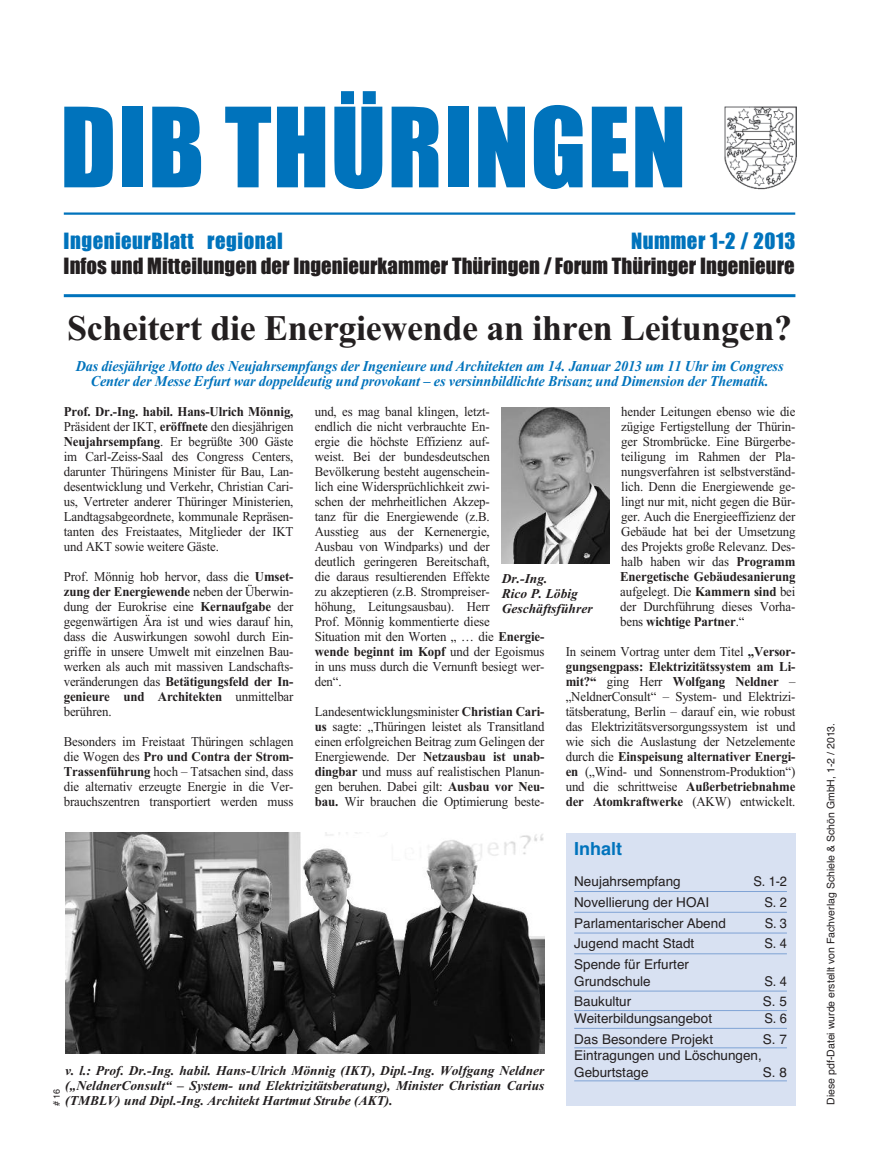
<style>
.page{position:relative;width:872px;height:1170px;background:#fff}
.page>*{position:absolute;margin:0;border:0;box-sizing:border-box;transform-origin:0 0}
.t1{font:102px "Impact";letter-spacing:.01em;color:#0073bc}
.t2{font:700 36px "Times New Roman";letter-spacing:-.01em;color:#231f20}
.t3{font:20.7px "Impact";letter-spacing:.005em;color:#231f20}
.t4{font:20.7px "Impact";letter-spacing:.025em;color:#0073bc}
.t5{font:700 18px "Helvetica";color:#0073bc}
.t6{font:italic 700 15px/15px "Times New Roman";letter-spacing:-.01em;color:#0073bc;text-align:center;scale:.95 1}
.t7{font:13.5px/15px "Times New Roman";letter-spacing:-.01em;color:#231f20;text-align:justify;scale:.95 1}
.t8{font:italic 700 13.5px/15px "Times New Roman";color:#231f20}
.t9{font:13.5px/16.5px "Helvetica";color:#231f20}
.t10{font:13.5px "Helvetica";color:#231f20;scale:.95 1}
.t11{font:10.5px "Helvetica";color:#231f20}
.t12{font:9px "Helvetica";color:#231f20}
.s1{font-weight:700}
</style>
<div class="page">
<img style="left:725px;top:107px;width:71px;height:83px">
<hr style="left:64px;top:212px;width:731px;height:3px;background:#0073bc">
<hr style="left:64px;top:294px;width:731px;height:3px;background:#0073bc">
<div style="left:566px;top:833px;width:229px;height:273px;background:#d8e1f2"></div>
<hr style="left:574px;top:891px;width:213px;height:1px;background:#7fa3d5">
<hr style="left:574px;top:911px;width:213px;height:1px;background:#7fa3d5">
<hr style="left:574px;top:932px;width:213px;height:1px;background:#7fa3d5">
<hr style="left:574px;top:953px;width:213px;height:1px;background:#7fa3d5">
<hr style="left:574px;top:990px;width:213px;height:1px;background:#7fa3d5">
<hr style="left:574px;top:1010px;width:213px;height:1px;background:#7fa3d5">
<hr style="left:574px;top:1027px;width:213px;height:1px;background:#7fa3d5">
<hr style="left:574px;top:1047px;width:213px;height:1px;background:#7fa3d5">
<hr style="left:574px;top:1080px;width:213px;height:1px;background:#7fa3d5">
<img style="left:65px;top:832px;width:479px;height:221px">
<img style="left:502px;top:407px;width:107px;height:156px">
<h1 class="t1" style="left:60px;top:92px;width:628px">DIB THÜRINGEN</h1>
<h3 class="t4" style="left:64px;top:229px;width:220px">IngenieurBlatt regional</h3>
<h3 class="t4" style="left:631px;top:229px;width:166px">Nummer 1-2 / 2013</h3>
<h3 class="t3" style="left:64px;top:254px;width:732px">Infos und Mitteilungen der Ingenieurkammer Thüringen /Forum Thüringer Ingenieure</h3>
<h2 class="t2" style="left:67px;top:306px;width:726px">Scheitert die Energiewende an ihren Leitungen?</h2>
<p class="t6" style="left:76px;top:358px;width:746px">Das diesjährige Motto des Neujahrsempfangs der Ingenieure und Architekten am 14. Januar 2013 um 11 Uhr im Congress<br>Center der Messe Erfurt war doppeldeutig und provokant – es versinnbildlichte Brisanz und Dimension der Thematik.</p>
<p class="t7" style="left:64px;top:404px;width:243px"><span class="s1">Prof. Dr.-Ing. habil. Hans-Ulrich Mönnig, </span>Präsident der IKT, <span class="s1">eröffnete</span> den diesjährigen <span class="s1">Neujahrsempfang</span>. Er begrüßte 300 Gäste im Carl-Zeiss-Saal des Congress Centers, darunter Thüringens Minister für Bau, Lan&shy;desentwicklung und Verkehr, Christian Cari&shy;us, Vertreter anderer Thüringer Ministerien, Landtagsabgeordnete, kommunale Repräsen&shy;tanten des Freistaates, Mitglieder der IKT und AKT sowie weitere Gäste.</p>
<p class="t7" style="left:64px;top:569px;width:243px">Prof. Mönnig hob hervor, dass die <span class="s1">Umset&shy;zung der Energiewende</span> neben der Überwin&shy;dung der Eurokrise eine <span class="s1">Kernaufgabe</span> der gegenwärtigen Ära ist und wies darauf hin, dass die Auswirkungen sowohl durch Ein&shy;griffe in unsere Umwelt mit einzelnen Bau&shy;werken als auch mit massiven Landschafts&shy;veränderungen das <span class="s1">Betätigungsfeld der In&shy;genieure und Architekten</span> unmittelbar berühren.</p>
<p class="t7" style="left:64px;top:734px;width:243px">Besonders im Freistaat Thüringen schlagen die Wogen des <span class="s1">Pro und Contra der Strom-Trassenführung</span> hoch – Tatsachen sind, dass die alternativ erzeugte Energie in die Ver&shy;brauchszentren transportiert werden muss</p>
<p class="t7" style="left:315px;top:404px;width:243px;text-align:left">und, es mag banal klingen, letzt-<br>endlich die nicht verbrauchte En-<br>ergie die höchste Effizienz auf-<br>weist. Bei der bundesdeutschen Bevölkerung besteht augenschein-<br>lich eine Widersprüchlichkeit zwi-<br>schen der mehrheitlichen Akzep-<br>tanz für die Energiewende (z.B.<br>Ausstieg aus der Kernenergie,<br>Ausbau von Windparks) und der<br>deutlich geringeren Bereitschaft,<br>die daraus resultierenden Effekte<br>zu akzeptieren (z.B. Strompreiser-<br>höhung, Leitungsausbau). Herr<br>Prof. Mönnig kommentierte diese<br>Situation mit den Worten „ … die <span class="s1">Energie&shy;wende beginnt im Kopf</span> und der Egoismus in uns muss durch die Vernunft besiegt wer&shy;den“.</p>
<p class="t7" style="left:315px;top:704px;width:243px">Landesentwicklungsminister <span class="s1">Christian Cari&shy;us</span> sagte: „Thüringen leistet als Transitland einen erfolgreichen Beitrag zum Gelingen der Energiewende. Der <span class="s1">Netzausbau ist unab&shy;dingbar</span> und muss auf realistischen Planun&shy;gen beruhen. Dabei gilt: <span class="s1">Ausbau vor Neu&shy;bau.</span> Wir brauchen die Optimierung beste-</p>
<p class="t7" style="left:620px;top:404px;width:186px">hender Leitungen ebenso wie die zügige Fertigstellung der Thürin&shy;ger Strombrücke. Eine Bürgerbe&shy;teiligung im Rahmen der Pla&shy;nungsverfahren ist selbstverständ&shy;lich. Denn die Energiewende ge&shy;lingt nur mit, nicht gegen die Bür&shy;ger. Auch die Energieeffizienz der Gebäude hat bei der Umsetzung des Projekts große Relevanz. Des&shy;halb haben wir das <span class="s1">Programm Energetische Gebäudesanierung </span>aufgelegt. Die <span class="s1">Kammern sind</span> bei der Durchführung dieses Vorha&shy;bens <span class="s1">wichtige Partner</span>.“</p>
<p class="t7" style="left:566px;top:644px;width:243px">In seinem Vortrag unter dem Titel <span class="s1">„Versor&shy;gungsengpass: Elektrizitätssystem am Li&shy;mit?“</span> ging Herr <span class="s1">Wolfgang Neldner</span> – „NeldnerConsult“ – System- und Elektrizi&shy;tätsberatung, Berlin – darauf ein, wie robust das Elektrizitätsversorgungssystem ist und wie sich die Auslastung der Netzelemente durch die <span class="s1">Einspeisung alternativer Energi&shy;en</span> („Wind- und Sonnenstrom-Produktion“) und die schrittweise <span class="s1">Außerbetriebnahme der Atomkraftwerke</span> (AKW) entwickelt.</p>
<p class="t8" style="left:502px;top:570px;width:92px">Dr.-Ing.<br>Rico P. Löbig<br>Geschäftsführer</p>
<p class="t8" style="left:65px;top:1062px;width:480px">v. l.: Prof. Dr.-Ing. habil. Hans-Ulrich Mönnig (IKT), Dipl.-Ing. Wolfgang Neldner („NeldnerConsult“ – System- und Elektrizitätsberatung), Minister Christian Carius</p>
<p class="t12" style="left:51px;top:1106px;width:19px;rotate:-90deg">#16</p>
<p class="t8" style="left:65px;top:1092px;width:329px">(TMBLV) und Dipl.-Ing. Architekt Hartmut Strube (AKT).</p>
<h3 class="t5" style="left:574px;top:837px;width:49px">Inhalt</h3>
<p class="t9" style="left:574px;top:873px;width:108px">Neujahrsempfang</p>
<p class="t10" style="left:753px;top:873px;width:37px">S. 1-2</p>
<p class="t9" style="left:574px;top:893px;width:137px">Novellierung der HOAI</p>
<p class="t10" style="left:764px;top:894px;width:25px">S. 2</p>
<p class="t9" style="left:574px;top:914px;width:153px">Parlamentarischer Abend</p>
<p class="t10" style="left:764px;top:914px;width:25px">S. 3</p>
<p class="t9" style="left:574px;top:935px;width:122px">Jugend macht Stadt</p>
<p class="t10" style="left:764px;top:935px;width:25px">S. 4</p>
<p class="t9" style="left:574px;top:956px;width:116px">Spende für Erfurter<br>Grundschule</p>
<p class="t10" style="left:764px;top:972px;width:25px">S. 4</p>
<p class="t9" style="left:574px;top:993px;width:59px">Baukultur</p>
<p class="t9" style="left:763px;top:993px;width:26px">S. 5</p>
<p class="t9" style="left:574px;top:1009px;width:139px">Weiterbildungsangebot</p>
<p class="t10" style="left:764px;top:1010px;width:25px">S. 6</p>
<p class="t9" style="left:574px;top:1030px;width:140px">Das Besondere Projekt</p>
<p class="t9" style="left:763px;top:1030px;width:26px">S. 7</p>
<p class="t9" style="left:574px;top:1047px;width:189px">Eintragungen und Löschungen,<br>Geburtstage</p>
<p class="t9" style="left:763px;top:1063px;width:26px">S. 8</p>
<p class="t11" style="left:824px;top:1104px;width:383px;rotate:-90deg">Diese pdf-Datei wurde erstellt von Fachverlag Schiele &amp; Schön GmbH, 1-2 / 2013.</p>
</div>
